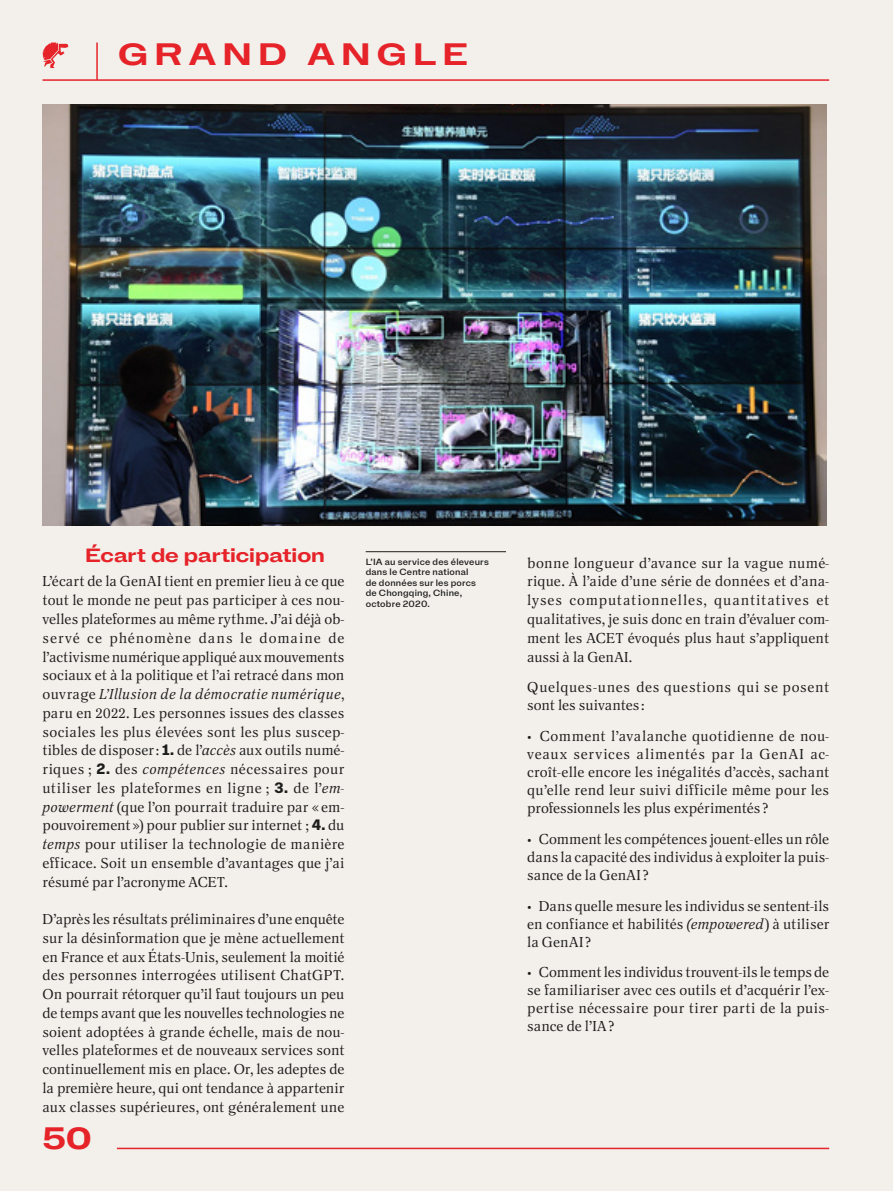
<style>
.page{position:relative;width:893px;height:1191px;background:#f3f0ec}
.page>*{position:absolute;margin:0;border:0;box-sizing:border-box;transform-origin:0 0}
.t1{font:31.5px "Na N Metrify A Wide Bld";letter-spacing:.2em;color:#e52329}
.t2{font:19.5px "Na N Metrify A Wide Bld";color:#e52329}
.t3{font:15px/18.8px "Tekst A Roman";letter-spacing:.01em;color:#1d1d1b;text-align:justify}
.t4{font:15px/18px "Tekst A Roman";letter-spacing:.04em;color:#1d1d1b}
.t5{font:15px "Tekst A Italic";letter-spacing:.025em;color:#1d1d1b}
.t6{font:500 9px/10.5px "Na N Metrify A Std";letter-spacing:.025em;color:#1d1d1b}
.s1{font-family:"Tekst A Roman"}
.s2{font-family:"Na N Metrify A Narrow Ex Bld"}
.s3{font-family:"Tekst A Italic"}
</style>
<div class="page">
<img style="left:43px;top:104px;width:783px;height:421px">
<hr style="left:366px;top:551px;width:140px;height:1px;background:#1d1d1b">
<hr style="left:96px;top:43px;width:2px;height:37px;background:#e52329">
<hr style="left:43px;top:79px;width:786px;height:2px;background:#e52329">
<svg style="left:43px;top:43px;width:25px;height:25px"></svg>
<hr style="left:117px;top:1147px;width:712px;height:2px;background:#e52329">
<h1 class="t1" style="left:118px;top:29px;width:351px">GRAND ANGLE</h1>
<h2 class="t2" style="left:85px;top:540px;width:241px">Écart de participation</h2>
<p class="t3" style="left:43px;top:572px;width:303px">L’écart de la GenAI tient en premier lieu à ce que tout le monde ne peut pas participer à ces nou&shy;velles plateformes au même rythme. J’ai déjà ob&shy;servé ce phénomène dans le domaine de l’activisme numérique appliqué aux mouvements sociaux et à la politique et l’ai retracé dans mon</p>
<p class="t5" style="left:43px;top:685px;width:303px"><span class="s1">ouvrage</span> L’Illusion de la démocratie numérique<span class="s1">,</span></p>
<p class="t3" style="left:43px;top:703px;width:303px">paru en 2022. Les personnes issues des classes sociales les plus élevées sont les plus suscep&shy;tibles de disposer : <span class="s2">1.</span> de l’<span class="s3">accès</span> aux outils numé&shy;riques ; <span class="s2">2.</span> des <span class="s3">compétences</span> nécessaires pour utiliser les plateformes en ligne ; <span class="s2">3.</span> de l’<span class="s3">em&shy;powerment</span> (que l’on pourrait traduire par « em&shy;pouvoirement ») pour publier sur internet ; <span class="s2">4.</span> du <span class="s3">temps</span> pour utiliser la technologie de manière efficace. Soit un ensemble d’avantages que j’ai résumé par l’acronyme ACET.</p>
<p class="t3" style="left:43px;top:909px;width:303px">D’après les résultats préliminaires d’une enquête sur la désinformation que je mène actuellement en France et aux États-Unis, seulement la moitié des personnes interrogées utilisent ChatGPT.<br>On pourrait rétorquer qu’il faut toujours un peu de temps avant que les nouvelles technologies ne soient adoptées à grande échelle, mais de nou&shy;velles plateformes et de nouveaux services sont continuellement mis en place. Or, les adeptes de la première heure, qui ont tendance à appartenir aux classes supérieures, ont généralement une</p>
<h1 class="t1" style="left:43px;top:1113px;width:51px">50</h1>
<p class="t6" style="left:366px;top:556px;width:125px">L’IA au service des éleveurs dans le Centre national<br>de données sur les porcs de Chongqing, Chine, octobre 2020.</p>
<p class="t3" style="left:527px;top:553px;width:303px">bonne longueur d’avance sur la vague numé&shy;rique. À l’aide d’une série de données et d’ana&shy;lyses computationnelles, quantitatives et qualitatives, je suis donc en train d’évaluer com&shy;ment les ACET évoqués plus haut s’appliquent aussi à la GenAI.</p>
<p class="t4" style="left:527px;top:678px;width:303px">Quelques-unes des questions qui se posent sont les suivantes :</p>
<p class="t3" style="left:527px;top:727px;width:303px;line-height:18px">• Comment l’avalanche quotidienne de nou&shy;veaux services alimentés par la GenAI ac&shy;croît-elle encore les inégalités d’accès, sachant qu’elle rend leur suivi difficile même pour les professionnels les plus expérimentés ?</p>
<p class="t3" style="left:527px;top:829px;width:303px;line-height:18px">• Comment les compétences jouent-elles un rôle dans la capacité des individus à exploiter la puis&shy;sance de la GenAI ?</p>
<p class="t3" style="left:527px;top:896px;width:303px;line-height:18px">• Dans quelle mesure les individus se sentent-ils en confiance et habilités <span class="s3">(empowered</span>) à utiliser la GenAI ?</p>
<p class="t3" style="left:527px;top:963px;width:303px;line-height:18px">• Comment les individus trouvent-ils le temps de se familiariser avec ces outils et d’acquérir l’ex&shy;pertise nécessaire pour tirer parti de la puis&shy;sance de l’IA ?</p>
</div>
